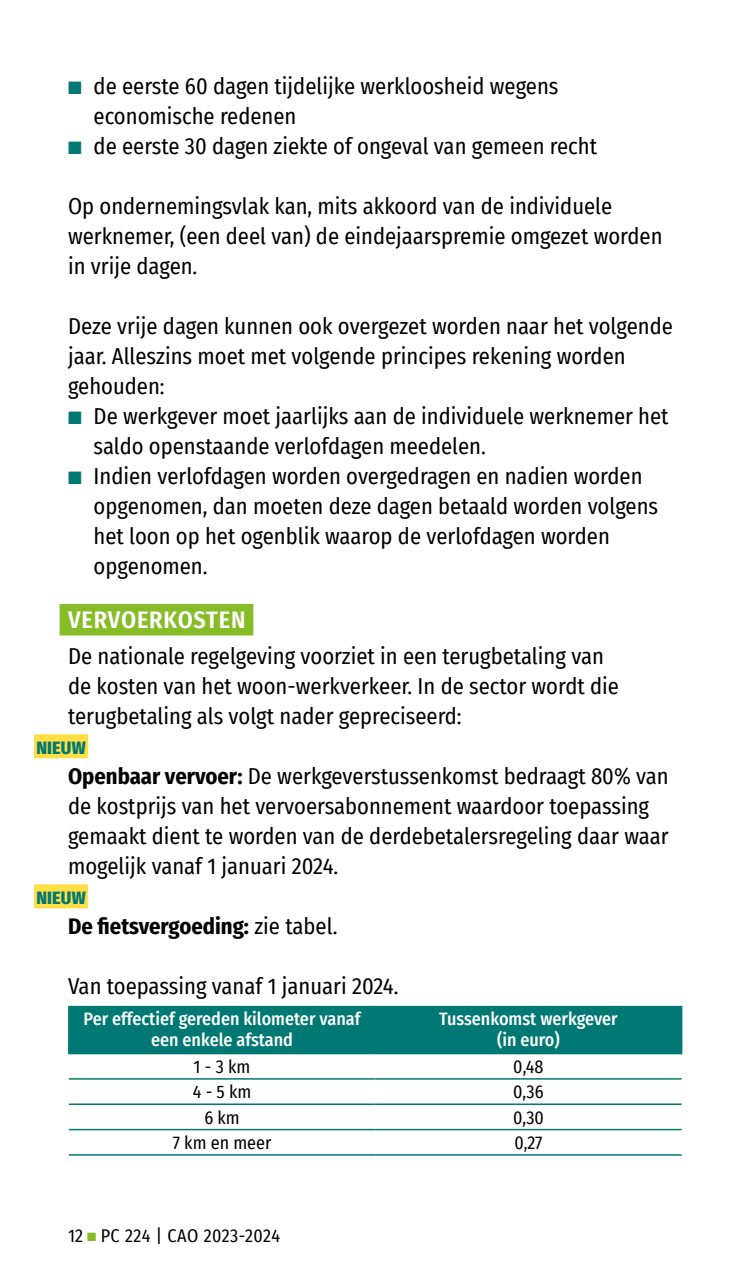
<style>
.page{position:relative;width:749px;height:1276px;background:#fff}
.page>*{position:absolute;margin:0;border:0;box-sizing:border-box;transform-origin:0 0}
.t1{font:600 24px "Fira Sans Condensed";letter-spacing:.035em;color:#fff}
.t2{font:22.5px/30px "Fira Sans Condensed";color:#000}
.t3{font:700 22.5px "Fira Sans Condensed";color:#000}
.t4{font:500 18px/21.6px "Fira Sans Condensed";color:#fff;text-align:center}
.t5{font:18px "Fira Sans Condensed";color:#000}
.t6{font:18px "Fira Sans Condensed";letter-spacing:.025em;color:#000}
.t7{font:800 18px "Fira Sans Condensed";letter-spacing:.01em;color:#007873}
.s1{color:#007873}
.s2{font-weight:700}
.s3{font-weight:400}
.s4{color:#86bc25}
</style>
<div class="page">
<div style="left:60px;top:604px;width:193px;height:31px;background:#86bc25"></div>
<div style="left:34px;top:734px;width:54px;height:24px;background:#ffdf43"></div>
<div style="left:34px;top:884px;width:54px;height:24px;background:#ffdf43"></div>
<div style="left:70px;top:1007px;width:610px;height:45px;background:#007873"></div>
<hr style="left:374px;top:1007px;width:2px;height:45px;background:#007873">
<hr style="left:69px;top:1078px;width:306px;height:1px;background:#007873">
<hr style="left:375px;top:1078px;width:306px;height:1px;background:#007873">
<hr style="left:69px;top:1103px;width:306px;height:2px;background:#007873">
<hr style="left:375px;top:1103px;width:306px;height:2px;background:#007873">
<hr style="left:69px;top:1128px;width:306px;height:2px;background:#007873">
<hr style="left:375px;top:1128px;width:306px;height:2px;background:#007873">
<hr style="left:69px;top:1154px;width:306px;height:1px;background:#007873">
<hr style="left:375px;top:1154px;width:306px;height:1px;background:#007873">
<hr style="left:68px;top:1006px;width:307px;height:1px;background:#007873">
<hr style="left:68px;top:1007px;width:2px;height:45px;background:#007873">
<hr style="left:375px;top:1006px;width:307px;height:1px;background:#007873">
<hr style="left:680px;top:1007px;width:2px;height:45px;background:#007873">
<hr style="left:68px;top:1052px;width:307px;height:2px;background:#007873">
<hr style="left:375px;top:1052px;width:307px;height:2px;background:#007873">
<p class="t2" style="left:94px;top:70px;width:466px;text-indent:-26px"><span class="s1">■</span> de eerste 60 dagen tijdelijke werkloosheid wegens economische redenen</p>
<p class="t2" style="left:68px;top:130px;width:530px"><span class="s1">■</span> de eerste 30 dagen ziekte of ongeval van gemeen recht</p>
<p class="t2" style="left:68px;top:190px;width:595px">Op ondernemingsvlak kan, mits akkoord van de individuele werknemer, (een deel van) de eindejaarspremie omgezet worden in vrije dagen.</p>
<p class="t2" style="left:68px;top:310px;width:606px">Deze vrije dagen kunnen ook overgezet worden naar het volgende jaar. Alleszins moet met volgende principes rekening worden gehouden:</p>
<p class="t2" style="left:94px;top:400px;width:576px;text-indent:-26px"><span class="s1">■</span> De werkgever moet jaarlijks aan de individuele werknemer het saldo openstaande verlofdagen meedelen.</p>
<p class="t2" style="left:94px;top:460px;width:566px;text-indent:-26px"><span class="s1">■</span> Indien verlofdagen worden overgedragen en nadien worden opgenomen, dan moeten deze dagen betaald worden volgens het loon op het ogenblik waarop de verlofdagen worden opgenomen.</p>
<p class="t1" style="left:68px;top:600px;width:179px">VERVOERKOSTEN</p>
<p class="t2" style="left:68px;top:640px;width:552px">De nationale regelgeving voorziet in een terugbetaling van de kosten van het woon-werkverkeer. In de sector wordt die terugbetaling als volgt nader gepreciseerd:</p>
<p class="t7" style="left:36px;top:732px;width:51px">NIEUW</p>
<p class="t2" style="left:68px;top:760px;width:602px"><span class="s2">Openbaar vervoer:</span> De werkgeverstussenkomst bedraagt 80% van de kostprijs van het vervoersabonnement waardoor toepassing gemaakt dient te worden van de derdebetalersregeling daar waar mogelijk vanaf 1 januari 2024.</p>
<p class="t7" style="left:36px;top:882px;width:51px">NIEUW</p>
<p class="t3" style="left:68px;top:907px;width:271px">De fietsvergoeding: <span class="s3">zie tabel.</span></p>
<p class="t2" style="left:68px;top:970px;width:332px">Van toepassing vanaf 1 januari 2024.</p>
<p class="t4" style="left:84px;top:1006px;width:278px">Per effectief gereden kilometer vanaf een enkele afstand</p>
<p class="t4" style="left:439px;top:1006px;width:180px">Tussenkomst werkgever (in euro)</p>
<p class="t5" style="left:193px;top:1053px;width:58px">1 - 3 km</p>
<p class="t5" style="left:513px;top:1053px;width:32px">0,48</p>
<p class="t5" style="left:193px;top:1078px;width:60px">4 - 5 km</p>
<p class="t5" style="left:513px;top:1078px;width:32px">0,36</p>
<p class="t5" style="left:204px;top:1104px;width:37px">6 km</p>
<p class="t5" style="left:513px;top:1104px;width:32px">0,30</p>
<p class="t5" style="left:173px;top:1129px;width:100px">7 km en meer</p>
<p class="t5" style="left:514px;top:1129px;width:30px">0,27</p>
<p class="t6" style="left:68px;top:1222px;width:213px">12 <span class="s4">■</span> PC 224 | CAO 2023-2024</p>
</div>
